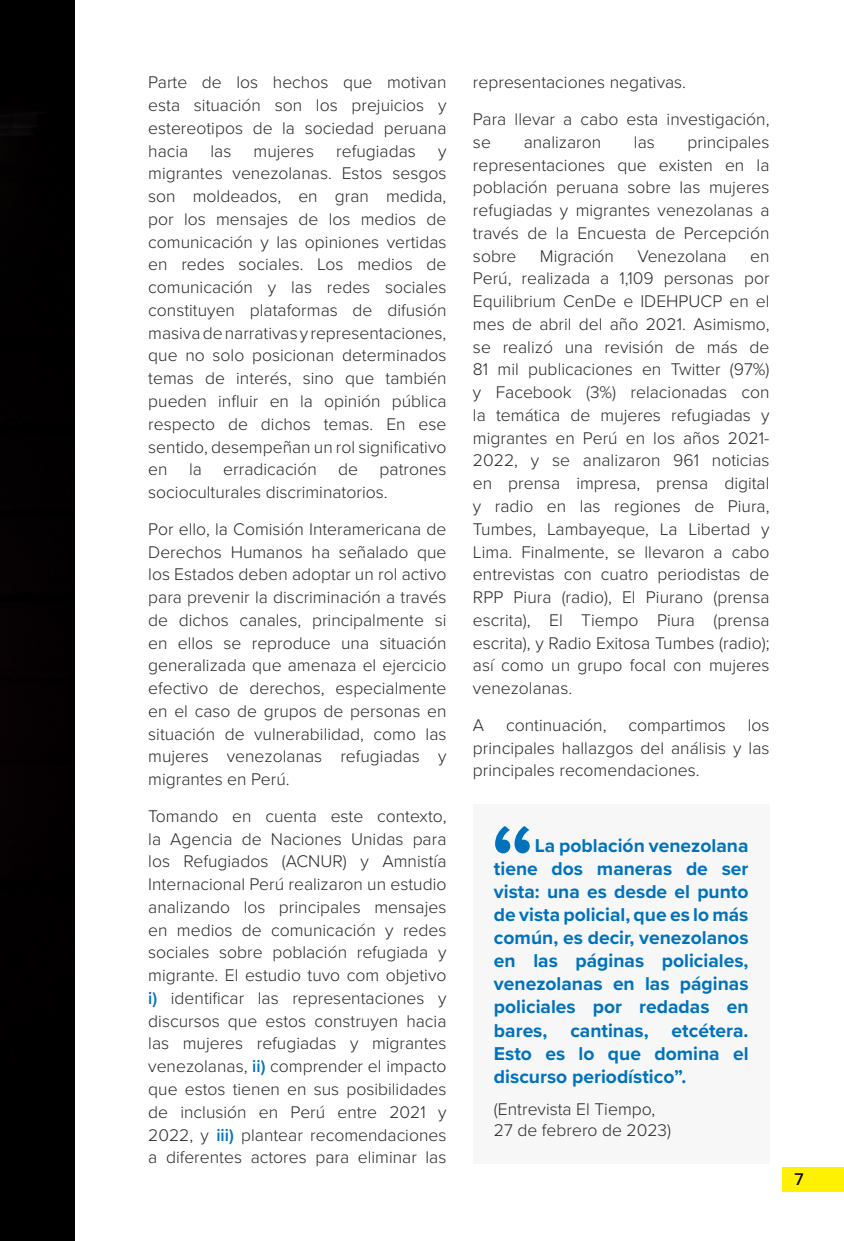
<style>
.page{position:relative;width:844px;height:1241px;background:#fff}
.page>*{position:absolute;margin:0;border:0;box-sizing:border-box;transform-origin:0 0}
.t1{font:600 105px "Proxima Nova";color:#0072bc}
.Frase_-_contenido{font:700 19.25px/23.1px "Proxima Nova";color:#0072bc;text-align:justify}
.Cuerpo_de_texto{font:300 17.5px/22.8px "Proxima Nova";color:#27282b;text-align:justify}
.Frase_-_Autor{font:300 17.5px/21px "Proxima Nova";color:#27282b}
.t2{font:500 17.5px "Proxima Nova";color:#000}
.s1{font-weight:600;color:#0072bc}
</style>
<div class="page">
<div style="left:782px;top:1166px;width:61px;height:25px;background:#fff101"></div>
<div style="left:473px;top:804px;width:296px;height:361px;background:#f7f7f7"></div>
<div style="left:0;top:0;width:74px;height:1240px;background:#020001"></div>
<div style="left:396px;top:1163px;width:376px;height:36px;background:#fff"></div>
<p class="Cuerpo_de_texto" style="left:148px;top:70px;width:299px">Parte de los hechos que motivan esta situación son los prejuicios y estereotipos de la sociedad peruana hacia</p>
<p class="Cuerpo_de_texto" style="left:210px;top:138px;width:22px">las</p>
<p class="Cuerpo_de_texto" style="left:253px;top:138px;width:62px">mujeres</p>
<p class="Cuerpo_de_texto" style="left:336px;top:138px;width:81px">refugiadas</p>
<p class="Cuerpo_de_texto" style="left:148px;top:138px;width:300px;text-indent:290px">y migrantes venezolanas. Estos sesgos son moldeados, en gran medida, por los mensajes de los medios de comunicación y las opiniones vertidas en redes sociales. Los medios de comunicación y las redes sociales constituyen plataformas de difusión masiva de narrativas y representaciones, que no solo posicionan determinados temas de interés, sino que también pueden influir en la opinión pública respecto de dichos temas. En ese sentido, desempeñan un rol significativo en la erradicación de patrones socioculturales discriminatorios.</p>
<p class="Cuerpo_de_texto" style="left:148px;top:516px;width:299px">Por ello, la Comisión Interamericana de Derechos Humanos ha señalado que los Estados deben adoptar un rol activo para prevenir la discriminación a través de dichos canales, principalmente si en ellos se reproduce una situación generalizada que amenaza el ejercicio efectivo de derechos, especialmente en el caso de grupos de personas en situación de vulnerabilidad, como las mujeres venezolanas refugiadas y migrantes en Perú.</p>
<p class="Cuerpo_de_texto" style="left:148px;top:803px;width:300px">Tomando en cuenta este contexto, la Agencia de Naciones Unidas para los Refugiados (ACNUR) y Amnistía Internacional Perú realizaron un estudio analizando los principales mensajes en medios de comunicación y redes sociales sobre población refugiada y migrante. El estudio tuvo com objetivo <span class="s1">i)</span> identificar las representaciones y discursos que estos construyen hacia las mujeres refugiadas y migrantes venezolanas, <span class="s1">ii)</span> comprender el impacto que estos tienen en sus posibilidades de inclusión en Perú entre 2021 y 2022, y <span class="s1">iii)</span> plantear recomendaciones a diferentes actores para eliminar las</p>
<p class="Cuerpo_de_texto" style="left:473px;top:70px;width:214px">representaciones negativas.</p>
<p class="Cuerpo_de_texto" style="left:473px;top:107px;width:298px">Para llevar a cabo esta investigación, se</p>
<p class="Cuerpo_de_texto" style="left:473px;top:129px;width:298px;text-indent:214px">principales representaciones que existen en la población peruana sobre las mujeres refugiadas y migrantes venezolanas a través de la Encuesta de Percepción sobre</p>
<p class="Cuerpo_de_texto" style="left:523px;top:129px;width:79px">analizaron</p>
<p class="Cuerpo_de_texto" style="left:633px;top:129px;width:22px">las</p>
<p class="Cuerpo_de_texto" style="left:539px;top:243px;width:76px">Migración</p>
<p class="Cuerpo_de_texto" style="left:637px;top:243px;width:91px">Venezolana</p>
<p class="Cuerpo_de_texto" style="left:473px;top:243px;width:298px;text-indent:277px">en Perú, realizada a 1,109 personas por Equilibrium CenDe e IDEHPUCP en el mes de abril del año 2021. Asimismo, se realizó una revisión de más de 81 mil publicaciones en Twitter (97%) y Facebook (3%) relacionadas con la temática de mujeres refugiadas y migrantes en Perú en los años 2021- 2022, y se analizaron 961 noticias en prensa impresa, prensa digital y radio en las regiones de Piura, Tumbes, Lambayeque, La Libertad y Lima. Finalmente, se llevaron a cabo entrevistas con cuatro periodistas de RPP Piura (radio), El Piurano (prensa escrita), El Tiempo Piura (prensa escrita), y Radio Exitosa Tumbes (radio); así como un grupo focal con mujeres venezolanas.</p>
<p class="Cuerpo_de_texto" style="left:473px;top:712px;width:298px">A continuación, compartimos los principales hallazgos del análisis y las principales recomendaciones.</p>
<p class="t1" style="left:490px;top:783px;width:47px">“</p>
<p class="Frase_-_contenido" style="left:494px;top:833px;width:256px;text-indent:41px">La población venezolana tiene dos maneras de ser vista: una es desde el punto de vista policial, que es lo más común, es decir, venezolanos en las páginas policiales, venezolanas en las páginas policiales por redadas en bares, cantinas, etcétera.<br>Esto es lo que domina el discurso periodístico”.</p>
<p class="Frase_-_Autor" style="left:494px;top:1097px;width:178px">(Entrevista El Tiempo,<br>27 de febrero de 2023)</p>
<p class="t2" style="left:794px;top:1166px;width:11px">7</p>
</div>
